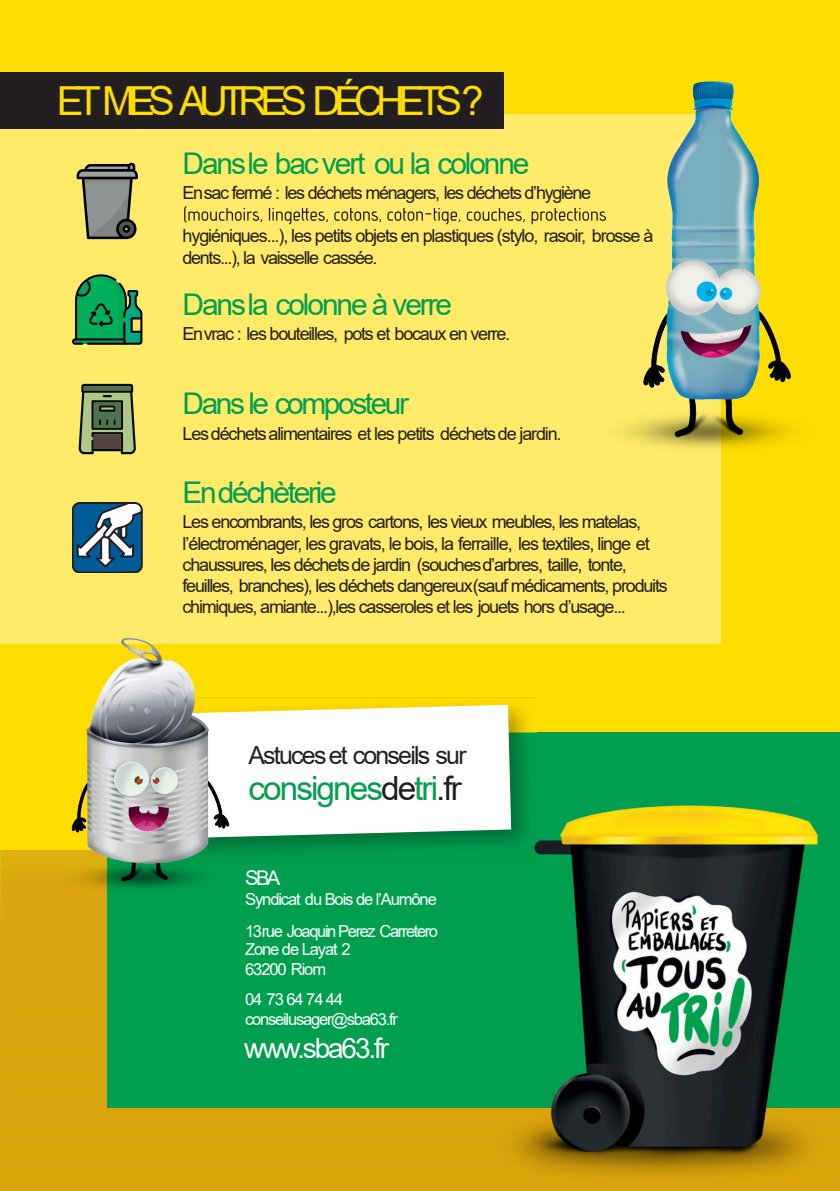
<style>
.page{position:relative;width:840px;height:1191px;background:#fff}
.page>*{position:absolute;margin:0;border:0;box-sizing:border-box;transform-origin:0 0}
.t1{font:40px "Arial";letter-spacing:-.17em;color:#fd0}
.t2{font:33.4px "Arial";letter-spacing:-.06em;color:#009f4f}
.t3{font:30px "Arial";letter-spacing:-.07em;color:#009f4f}
.t4{font:28px "Arial";letter-spacing:-.075em;color:#fff}
.t5{font:25px "Arial";letter-spacing:-.07em;color:#231f20}
.t6{font:20.2px "Arial";color:#fff}
.t7{font:18px "Arial";letter-spacing:-.065em;color:#231f20}
.t8{font:16.6px "Arial";letter-spacing:-.075em;color:#fff}
.s1{color:#231f20}
</style>
<div class="page">
<div style="left:0;top:0;width:839px;height:1191px;background:#fd0"></div>
<div style="left:0;top:850px;width:839px;height:341px;background:#dca50f"></div>
<div style="left:0;top:115px;width:720px;height:529px;background:#ffeb69"></div>
<div style="left:0;top:72px;width:503px;height:57px;background:#231f20"></div>
<svg style="left:184px;top:206px;width:378px;height:18px;background:#d8c75c"></svg>
<svg style="left:77px;top:163px;width:61px;height:76px;background:#858269"></svg>
<svg style="left:71px;top:274px;width:71px;height:71px;background:#34974f"></svg>
<svg style="left:78px;top:384px;width:58px;height:70px;background:#6e7b50"></svg>
<svg style="left:75px;top:503px;width:67px;height:66px;background:#5180a0"></svg>
<div style="left:72px;top:502px;width:70px;height:71px;border:2px solid #231f20;border-radius:7px"></div>
<img style="left:562px;top:81px;width:229px;height:401px">
<div style="left:107px;top:732px;width:732px;height:375px;background:#009f4f"></div>
<img style="left:249px;top:697px;width:287px;height:155px">
<svg style="left:249px;top:705px;width:262px;height:134px;background:#f3f8ef"></svg>
<img style="left:45px;top:614px;width:204px;height:295px">
<img style="left:495px;top:804px;width:337px;height:385px">
<p class="t1" style="left:57px;top:86px;width:428px">ET MES AUTRES DÉCHETS ?</p>
<p class="t3" style="left:182px;top:152px;width:348px">Dans le bac vert ou la colonne</p>
<p class="t7" style="left:182px;top:186px;width:410px">En sac fermé : les déchets ménagers, les déchets d’hygiène</p>
<p class="t7" style="left:182px;top:229px;width:472px">hygiéniques...), les petits objets en plastiques (stylo, rasoir, brosse à</p>
<p class="t7" style="left:182px;top:251px;width:196px">dents...), la vaisselle cassée.</p>
<p class="t3" style="left:182px;top:293px;width:271px">Dans la colonne à verre</p>
<p class="t7" style="left:182px;top:327px;width:329px">En vrac : les bouteilles, pots et bocaux en verre.</p>
<p class="t3" style="left:182px;top:392px;width:228px">Dans le composteur</p>
<p class="t7" style="left:182px;top:427px;width:380px">Les déchets alimentaires et les petits déchets de jardin.</p>
<p class="t3" style="left:182px;top:481px;width:155px">En déchèterie</p>
<p class="t7" style="left:182px;top:515px;width:460px">Les encombrants, les gros cartons, les vieux meubles, les matelas,</p>
<p class="t7" style="left:182px;top:536px;width:468px">l’électroménager, les gravats, le bois, la ferraille, les textiles, linge et</p>
<p class="t7" style="left:182px;top:557px;width:445px">chaussures, les déchets de jardin (souches d’arbres, taille, tonte,</p>
<p class="t7" style="left:182px;top:578px;width:486px">feuilles, branches), les déchets dangereux (sauf médicaments, produits</p>
<p class="t7" style="left:182px;top:600px;width:444px">chimiques, amiante...),les casseroles et les jouets hors d’usage...</p>
<p class="t5" style="left:248px;top:746px;width:220px">Astuces et conseils sur</p>
<p class="t2" style="left:248px;top:775px;width:215px">consignes<span class="s1">de</span>tri<span class="s1">.fr</span></p>
<p class="t6" style="left:245px;top:870px;width:37px">SBA</p>
<p class="t8" style="left:245px;top:893px;width:193px">Syndicat du Bois de l’Aumône</p>
<p class="t8" style="left:245px;top:943px;width:107px">Zone de Layat 2</p>
<p class="t8" style="left:245px;top:924px;width:194px">13 rue Joaquin Perez Carretero</p>
<p class="t8" style="left:245px;top:962px;width:82px">63200 Riom</p>
<p class="t8" style="left:245px;top:992px;width:100px">04 73 64 74 44</p>
<p class="t8" style="left:245px;top:1012px;width:154px">conseilusager@sba63.fr</p>
<p class="t4" style="left:244px;top:1037px;width:146px">www.sba63.fr</p>
</div>
